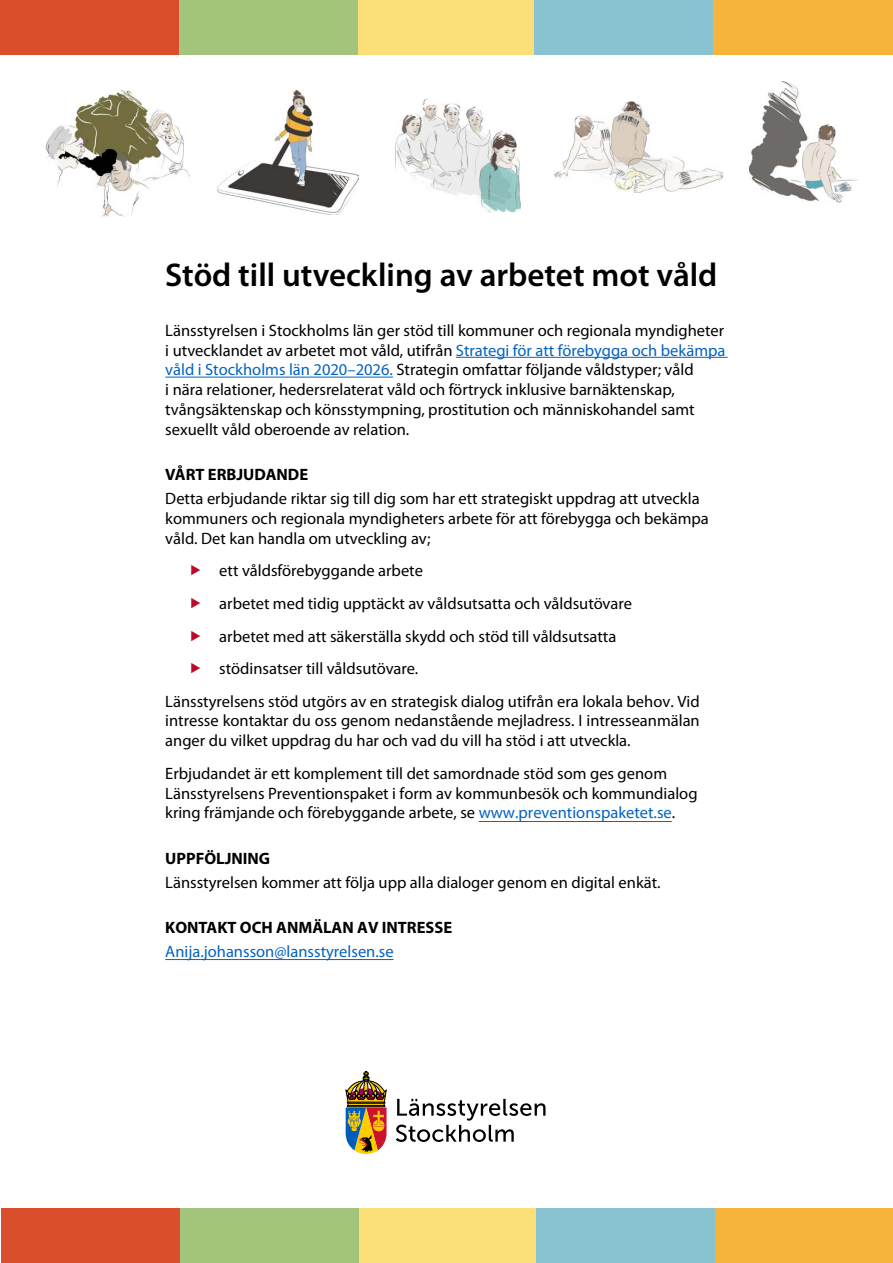
<style>
.page{position:relative;width:893px;height:1263px;background:#fff}
.page>*{position:absolute;margin:0;border:0;box-sizing:border-box;transform-origin:0 0}
.Rubrik_1{font:600 33px "Myriad Pro";color:#000}
.Brödtext{font:16.5px/19.8px "Myriad Pro";color:#000}
.Brödtext-2{font:16.5px/24px "Myriad Pro";color:#0563c1}
.Rubrik_2{font:700 16.5px "Myriad Pro";color:#000}
.s1{color:#0563c1}
.s2{font-weight:700}
.s3{font-weight:700;color:#000}
</style>
<div class="page">
<svg style="left:346px;top:1071px;width:41px;height:83px"></svg>
<svg style="left:396px;top:1099px;width:149px;height:43px"></svg>
<hr style="left:456px;top:357px;width:272px;height:1px;background:#0563c1">
<hr style="left:165px;top:377px;width:228px;height:1px;background:#0563c1">
<img style="left:45px;top:91px;width:144px;height:125px">
<img style="left:396px;top:99px;width:125px;height:113px">
<img style="left:218px;top:91px;width:140px;height:124px">
<img style="left:554px;top:101px;width:169px;height:91px">
<img style="left:748px;top:81px;width:110px;height:122px">
<div style="left:0;top:0;width:179px;height:54px;background:#da4e2c"></div>
<div style="left:179px;top:0;width:179px;height:54px;background:#a2c47b"></div>
<div style="left:358px;top:0;width:179px;height:54px;background:#fbe078"></div>
<div style="left:535px;top:0;width:179px;height:54px;background:#89c3d0"></div>
<div style="left:714px;top:0;width:179px;height:54px;background:#f6b43b"></div>
<div style="left:1px;top:1209px;width:179px;height:54px;background:#da4e2c"></div>
<div style="left:180px;top:1209px;width:179px;height:54px;background:#a2c47b"></div>
<div style="left:359px;top:1209px;width:179px;height:54px;background:#fbe078"></div>
<div style="left:536px;top:1209px;width:179px;height:54px;background:#89c3d0"></div>
<div style="left:715px;top:1209px;width:178px;height:54px;background:#f6b43b"></div>
<hr style="left:479px;top:821px;width:193px;height:1px;background:#0563c1">
<hr style="left:165px;top:959px;width:229px;height:1px;background:#0563c1">
<h1 class="Rubrik_1" style="left:165px;top:257px;width:554px">Stöd till utveckling av arbetet mot våld</h1>
<p class="Brödtext" style="left:165px;top:321px;width:562px">Länsstyrelsen i Stockholms län ger stöd till kommuner och regionala myndigheter i utvecklandet av arbetet mot våld, utifrån <span class="s1">Strategi för att förebygga och bekämpa våld i Stockholms län 2020–2026.</span> Strategin omfattar följande våldstyper; våld<br>i nära relationer, hedersrelaterat våld och förtryck inklusive barnäktenskap, tvångsäktenskap och könsstympning, prostitution och människohandel samt sexuellt våld oberoende av relation.</p>
<h2 class="Rubrik_2" style="left:165px;top:465px;width:144px">VÅRT ERBJUDANDE</h2>
<p class="Brödtext" style="left:165px;top:489px;width:545px">Detta erbjudande riktar sig till dig som har ett strategiskt uppdrag att utveckla kommuners och regionala myndigheters arbete för att förebygga och bekämpa våld. Det kan handla om utveckling av;</p>
<p class="Brödtext" style="left:219px;top:561px;width:205px">ett våldsförebyggande arbete</p>
<p class="Brödtext" style="left:219px;top:594px;width:414px">arbetet med tidig upptäckt av våldsutsatta och våldsutövare</p>
<p class="Brödtext" style="left:219px;top:626px;width:398px">arbetet med att säkerställa skydd och stöd till våldsutsatta</p>
<p class="Brödtext" style="left:219px;top:659px;width:200px">stödinsatser till våldsutövare.</p>
<p class="Brödtext" style="left:165px;top:691px;width:536px;text-align:justify">Länsstyrelsens stöd utgörs av en strategisk dialog utifrån era lokala behov. Vid intresse kontaktar du oss genom nedanstående mejladress. I intresseanmälan anger du vilket uppdrag du har och vad du vill ha stöd i att utveckla.</p>
<p class="Brödtext" style="left:165px;top:764px;width:534px">Erbjudandet är ett komplement till det samordnade stöd som ges genom<br>Länsstyrelsens Preventionspaket i form av kommunbesök och kommundialog kring främjande och förebyggande arbete, se <span class="s1">www.preventionspaketet.se</span>.</p>
<p class="Brödtext" style="left:165px;top:846px;width:497px;line-height:24px"><span class="s2">UPPFÖLJNING<br></span>Länsstyrelsen kommer att följa upp alla dialoger genom en digital enkät.</p>
<p class="Brödtext-2" style="left:165px;top:916px;width:288px"><span class="s3">KONTAKT OCH ANMÄLAN AV INTRESSE<br></span>Anija.johansson@lansstyrelsen.se</p>
</div>
